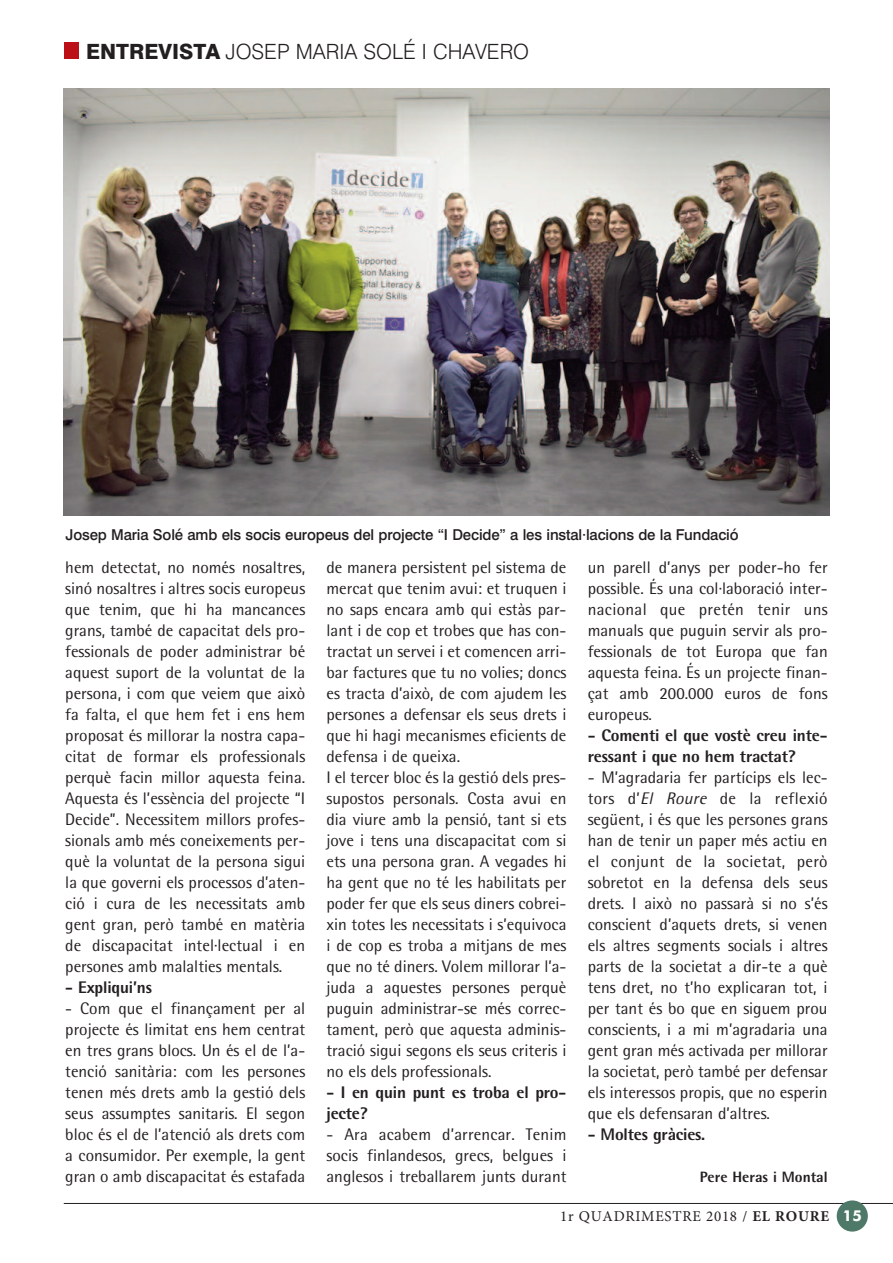
<style>
.page{position:relative;width:893px;height:1263px;background:#fff}
.page>*{position:absolute;margin:0;border:0;box-sizing:border-box;transform-origin:0 0}
.t1{font:300 21px "Swiss 721 BT";color:#231f20}
.t2{font:16.8px/21px "Rotis Semi Sans Std";color:#231f20;text-align:justify}
.t3{font:800 16.8px/21px "Rotis Semi Sans Std";letter-spacing:-.01em;color:#231f20}
.t4{font:500 15px "Swiss 721 BT";letter-spacing:-.01em;color:#231f20}
.t5{font:15px "Minion Pro";letter-spacing:.05em;color:#231f20}
.t6{font:800 15px "Rotis Semi Sans Std";color:#231f20}
.s1{font-weight:800}
.s2{font-style:italic}
.s3{font-weight:700}
.s4{font-family:"Futura BT";font-weight:700;color:#fff}
</style>
<div class="page">
<hr style="left:64px;top:1203px;width:829px;height:1px;background:#231f20">
<div style="left:837px;top:1200px;width:31px;height:31px;background:#4e7969;border-radius:50%"></div>
<div style="left:64px;top:43px;width:15px;height:16px;background:#bb1018"></div>
<img style="left:64px;top:88px;width:765px;height:428px">
<p class="t1" style="left:86px;top:39px;width:445px"><span class="s1">ENTREVISTA</span> JOSEP MARIA SOLÉ I CHAVERO</p>
<p class="t4" style="left:66px;top:526px;width:674px">Josep Maria Solé amb els socis europeus del projecte “I Decide” a les instal·lacions de la Fundació</p>
<p class="t2" style="left:65px;top:559px;width:241px">hem detectat, no només nosaltres, sinó nosaltres i altres socis europeus que tenim, que hi ha mancances grans, també de capacitat dels pro&shy;fessionals de poder administrar bé aquest suport de la voluntat de la persona, i com que veiem que això fa falta, el que hem fet i ens hem proposat és millorar la nostra capa&shy;citat de formar els professionals perquè facin millor aquesta feina.<br>Aquesta és l’essència del projecte “I Decide”. Necessitem millors profes&shy;sionals amb més coneixements per&shy;què la voluntat de la persona sigui la que governi els processos d’aten&shy;ció i cura de les necessitats amb gent gran, però també en matèria de discapacitat intel·lectual i en persones amb malalties mentals.</p>
<p class="t3" style="left:65px;top:979px;width:88px">- Expliqui’ns</p>
<p class="t2" style="left:65px;top:1000px;width:241px">- Com que el finançament per al projecte és limitat ens hem centrat en tres grans blocs. Un és el de l’a&shy;tenció sanitària: com les persones tenen més drets amb la gestió dels seus assumptes sanitaris. El segon bloc és el de l’atenció als drets com a consumidor. Per exemple, la gent gran o amb discapacitat és estafada</p>
<p class="t2" style="left:588px;top:559px;width:241px">un parell d’anys per poder-ho fer possible. És una col·laboració inter&shy;nacional que pretén tenir uns manuals que puguin servir als pro&shy;fessionals de tot Europa que fan aquesta feina. És un projecte finan&shy;çat amb 200.000 euros de fons europeus.</p>
<p class="t3" style="left:588px;top:727px;width:241px">- Comenti el que vostè creu inte&shy;ressant i que no hem tractat?</p>
<p class="t2" style="left:588px;top:769px;width:241px">- M’agradaria fer partícips els lec&shy;tors d’<span class="s2">El Roure</span> de la reflexió següent, i és que les persones grans han de tenir un paper més actiu en el conjunt de la societat, però sobretot en la defensa dels seus drets. I això no passarà si no s’és conscient d’aquets drets, si venen els altres segments socials i altres parts de la societat a dir-te a què tens dret, no t’ho explicaran tot, i per tant és bo que en siguem prou conscients, i a mi m’agradaria una gent gran més activada per millorar la societat, però també per defensar els interessos propis, que no esperin que els defensaran d’altres.</p>
<p class="t3" style="left:588px;top:1126px;width:119px">- Moltes gràcies.</p>
<p class="t6" style="left:700px;top:1172px;width:129px">Pere Heras i Montal</p>
<p class="t5" style="left:560px;top:1210px;width:303px">1r QUADRIMESTRE 2018 / <span class="s3">EL ROURE</span> <span class="s4">15</span></p>
<p class="t2" style="left:326px;top:559px;width:241px;text-align:left">de manera persistent pel sistema de mercat que tenim avui: et truquen i no saps encara amb qui estàs par&shy;lant i de cop et trobes que has con&shy;tractat un servei i et comencen arri&shy;bar factures que tu no volies; doncs es tracta d’això, de com ajudem les persones a defensar els seus drets i que hi hagi mecanismes eficients de defensa i de queixa.<br>I el tercer bloc és la gestió dels pres&shy;supostos personals. Costa avui en dia viure amb la pensió, tant si ets jove i tens una discapacitat com si ets una persona gran. A vegades hi ha gent que no té les habilitats per poder fer que els seus diners cobrei&shy;xin totes les necessitats i s’equivoca i de cop es troba a mitjans de mes que no té diners. Volem millorar l’a&shy;juda a aquestes persones perquè puguin administrar-se més correc&shy;tament, però que aquesta adminis&shy;tració sigui segons els seus criteris i no els dels professionals.</p>
<p class="t3" style="left:326px;top:1084px;width:241px">- I en quin punt es troba el pro&shy;jecte?</p>
<p class="t2" style="left:326px;top:1126px;width:241px">- Ara acabem d’arrencar. Tenim socis finlandesos, grecs, belgues i anglesos i treballarem junts durant</p>
</div>
